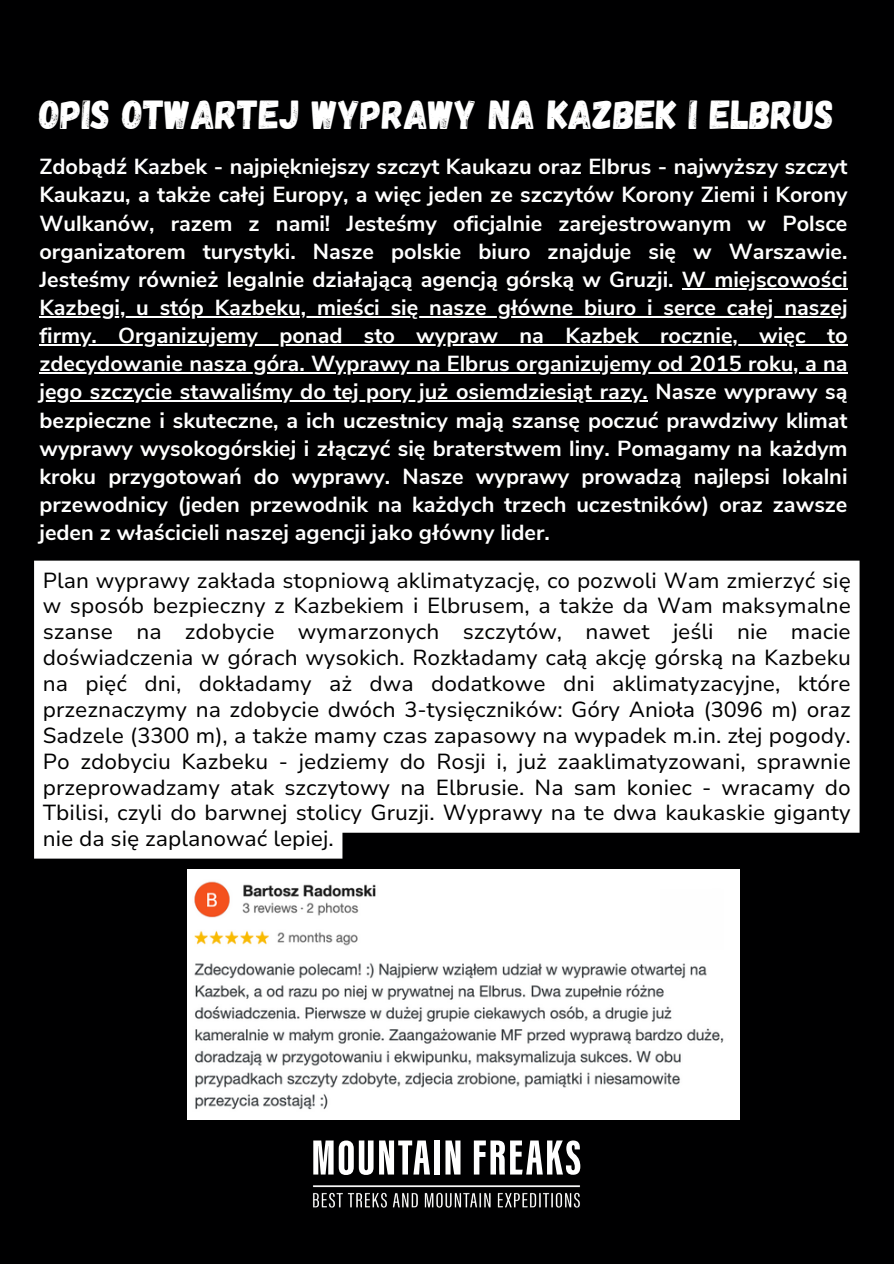
<style>
.page{position:relative;width:894px;height:1264px;background:#fff}
.page>*{position:absolute;margin:0;border:0;box-sizing:border-box;transform-origin:0 0}
.t1{font:40.5px "Gagalin";color:#fff}
.t2{font:700 21.75px/28.2px "Nunito Sans";color:#fff;text-align:justify}
.t3{font:21.75px/25.8px "Nunito Sans 10 pt";color:#000001}
</style>
<div class="page">
<div style="left:0;top:0;width:893px;height:1263px;background:#000001"></div>
<div style="left:34px;top:560px;width:825px;height:298px;background:#fff"></div>
<svg style="left:313px;top:1140px;width:40px;height:34px"></svg>
<svg style="left:359px;top:1167px;width:14px;height:7px"></svg>
<svg style="left:379px;top:1140px;width:51px;height:34px"></svg>
<div style="left:434px;top:1140px;width:5px;height:34px;background:#fff"></div>
<svg style="left:445px;top:1140px;width:15px;height:34px"></svg>
<svg style="left:473px;top:1140px;width:31px;height:34px"></svg>
<svg style="left:510px;top:1140px;width:70px;height:34px"></svg>
<img style="left:313px;top:1185px;width:267px;height:23px">
<img style="left:187px;top:869px;width:552px;height:250px">
<div style="left:659px;top:889px;width:64px;height:60px;background:#fefefe"></div>
<hr style="left:681px;top:288px;width:166px;height:1px;background:#fff">
<hr style="left:39px;top:316px;width:808px;height:1px;background:#fff">
<hr style="left:39px;top:344px;width:808px;height:1px;background:#fff">
<hr style="left:39px;top:372px;width:808px;height:1px;background:#fff">
<hr style="left:39px;top:400px;width:608px;height:1px;background:#fff">
<p class="t1" style="left:39px;top:88px;width:795px">OPIS OTWARTEJ WYPRAWY NA KAZBEK I ELBRUS</p>
<p class="t2" style="left:39px;top:153px;width:809px">Zdobądź Kazbek - najpiękniejszy szczyt Kaukazu oraz Elbrus - najwyższy szczyt Kaukazu, a także całej Europy, a więc jeden ze szczytów Korony Ziemi i Korony Wulkanów, razem z nami! Jesteśmy oficjalnie zarejestrowanym w Polsce organizatorem turystyki. Nasze polskie biuro znajduje się w Warszawie.<br>Jesteśmy również legalnie działającą agencją górską w Gruzji. W miejscowości Kazbegi, u stóp Kazbeku, mieści się nasze główne biuro i serce całej naszej firmy. Organizujemy ponad sto wypraw na Kazbek rocznie, więc to zdecydowanie nasza góra. Wyprawy na Elbrus organizujemy od 2015 roku, a na jego szczycie stawaliśmy do tej pory już osiemdziesiąt razy. Nasze wyprawy są bezpieczne i skuteczne, a ich uczestnicy mają szansę poczuć prawdziwy klimat wyprawy wysokogórskiej i złączyć się braterstwem liny. Pomagamy na każdym kroku przygotowań do wyprawy. Nasze wyprawy prowadzą najlepsi lokalni przewodnicy (jeden przewodnik na każdych trzech uczestników) oraz zawsze jeden z właścicieli naszej agencji jako główny lider.</p>
<h1 class="t3" style="left:43px;top:567px;width:809px">Plan wyprawy zakłada stopniową aklimatyzację, co pozwoli Wam zmierzyć się w sposób bezpieczny z Kazbekiem i Elbrusem, a także da Wam maksymalne szanse na zdobycie wymarzonych szczytów, nawet jeśli nie macie doświadczenia w górach wysokich. Rozkładamy całą akcję górską na Kazbeku na pięć dni, dokładamy aż dwa dodatkowe dni aklimatyzacyjne, które przeznaczymy na zdobycie dwóch 3-tysięczników: Góry Anioła (3096 m) oraz Sadzele (3300 m), a także mamy czas zapasowy na wypadek m.in. złej pogody.<br>Po zdobyciu Kazbeku - jedziemy do Rosji i, już zaaklimatyzowani, sprawnie przeprowadzamy atak szczytowy na Elbrusie. Na sam koniec - wracamy do Tbilisi, czyli do barwnej stolicy Gruzji. Wyprawy na te dwa kaukaskie giganty nie da się zaplanować lepiej.</h1>
</div>
